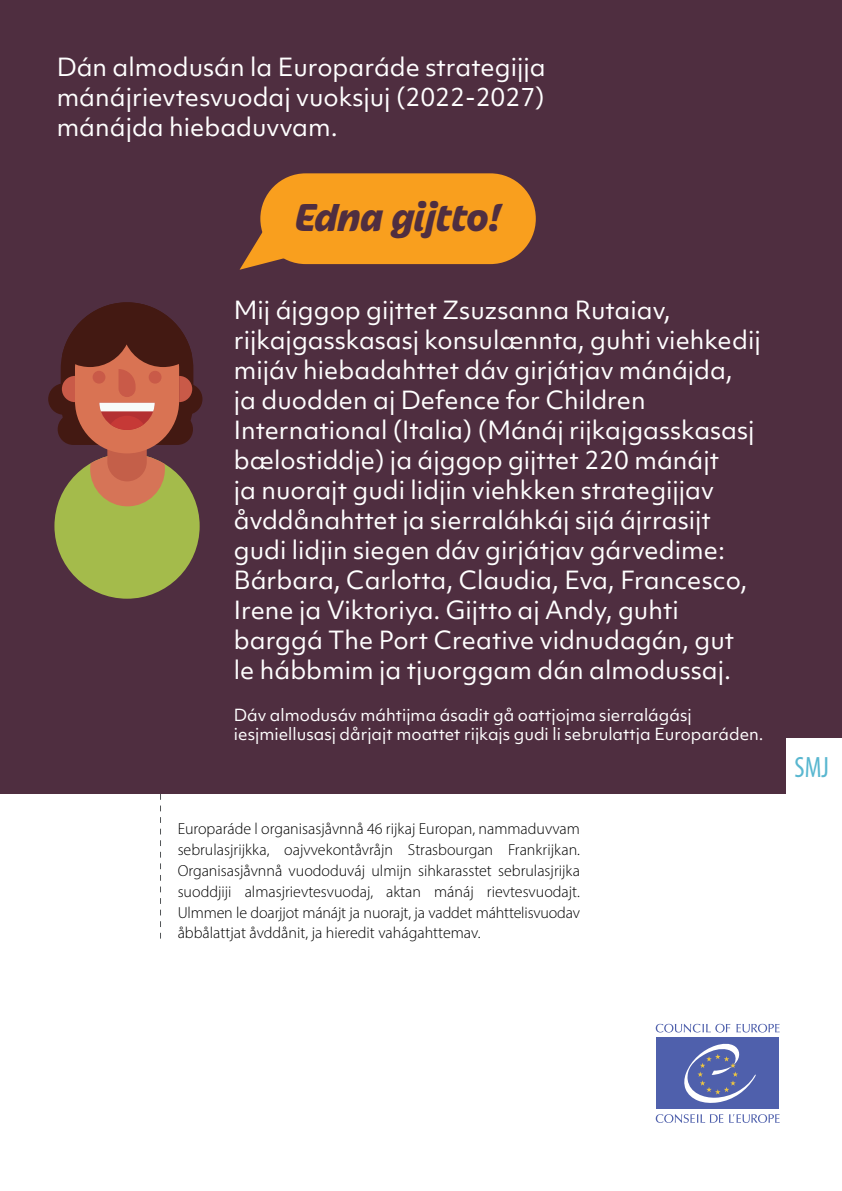
<style>
.page{position:relative;width:842px;height:1191px;background:#fff}
.page>*{position:absolute;margin:0;border:0;box-sizing:border-box;transform-origin:0 0}
.t1{font:italic 800 42px "Iskra";color:#4f2e40}
.t2{font:condensed 29.4px "Myriad Pro";color:#59b7d0;scale:.95 1}
.t3{font:24px/30px "Objektiv Mk 1";color:#fff;text-align:justify}
.t4{font:300 16px/20.8px "Myriad Pro";color:#000;text-align:justify}
.t5{font:16px/19.2px "Objektiv Mk 1";color:#fff}
</style>
<div class="page">
<div style="left:0;top:0;width:842px;height:794px;background:#4f2e40"></div>
<div style="left:786px;top:738px;width:56px;height:56px;background:#fff"></div>
<svg style="left:736px;top:1023px;width:44px;height:9px"></svg>
<svg style="left:656px;top:1023px;width:74px;height:9px"></svg>
<svg style="left:729px;top:1114px;width:51px;height:9px"></svg>
<svg style="left:656px;top:1114px;width:67px;height:9px"></svg>
<div style="left:656px;top:1037px;width:123px;height:72px;background:#4f60ac"></div>
<svg style="left:684px;top:1043px;width:72px;height:60px"></svg>
<svg style="left:160px;top:794px;width:1px;height:144px"></svg>
<svg style="left:240px;top:225px;width:51px;height:45px"></svg>
<div style="left:260px;top:173px;width:276px;height:91px;background:#f99f1e;border-radius:45px"></div>
<div style="left:54px;top:453px;width:146px;height:145px;background:#a4bb4b;border-radius:50%"></div>
<div style="left:48px;top:383px;width:154px;height:32px;background:#431912;border-radius:16px"></div>
<svg style="left:61px;top:302px;width:132px;height:204px"></svg>
<p class="t3" style="left:57px;top:52px;width:491px">Dán almodusán la Europaráde strategijja mánájrievtesvuodaj vuoksjuj (2022-2027) mánájda hiebaduvvam.</p>
<h1 class="t1" style="left:295px;top:186px;width:208px">Edna gijtto!</h1>
<p class="t3" style="left:234px;top:295px;width:528px;text-align:left">Mij ájggop gijttet Zsuzsanna Rutaiav, rijkajgasskasasj konsulænnta, guhti viehkedij mijáv hiebadahttet dáv girjátjav mánájda, ja duodden aj Defence for Children International (Italia) (Mánáj rijkajgasskasasj bælostiddje) ja ájggop gijttet 220 mánájt<br>ja nuorajt gudi lidjin viehkken strategijjav åvddånahttet ja sierraláhkáj sijá ájrrasijt gudi lidjin siegen dáv girjátjav gárvedime:<br>Bárbara, Carlotta, Claudia, Eva, Francesco, Irene ja Viktoriya. Gijtto aj Andy, guhti barggá The Port Creative vidnudagán, gut le hábbmim ja tjuorggam dán almodussaj.</p>
<p class="t5" style="left:234px;top:705px;width:531px">Dáv almodusáv máhtijma ásadit gå oattjojma sierralágásj iesjmiellusasj dårjajt moattet rijkajs gudi li sebrulattja Europaráden.</p>
<p class="t4" style="left:178px;top:818px;width:404px">Europaráde l organisasjåvnnå 46 rijkaj Europan, nammaduvvam sebrulasjrijkka, oajvvekontåvråjn Strasbourgan Frankrijkan.<br>Organisasjåvnnå vuododuváj ulmijn sihkarasstet sebrulasjrijka suoddjiji almasjrievtesvuodaj, aktan mánáj rievtesvuodajt.<br>Ulmmen le doarjjot mánájt ja nuorajt, ja vaddet máhttelisvuodav åbbålattjat åvddånit, ja hieredit vahágahttemav.</p>
<p class="t2" style="left:795px;top:749px;width:38px">SMJ</p>
</div>
